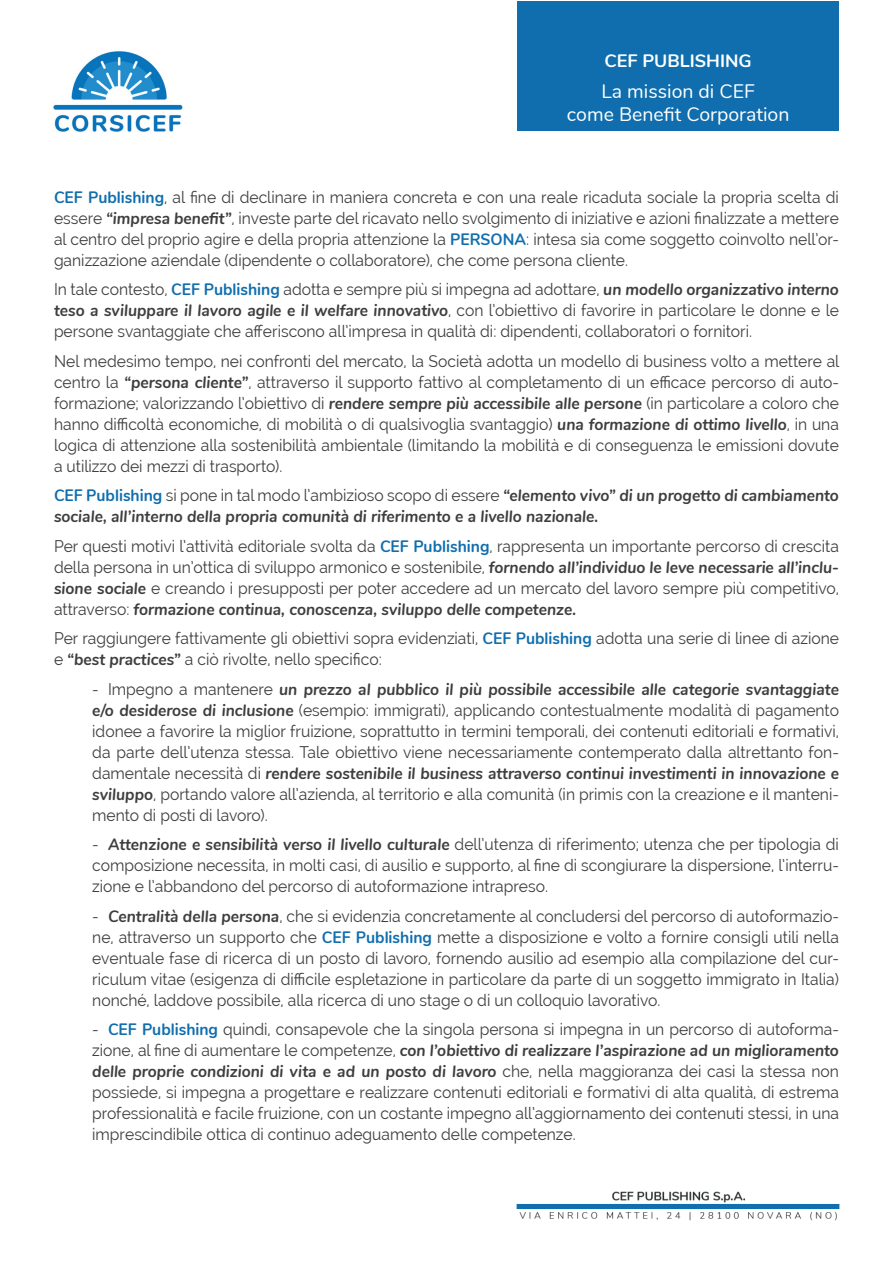
<style>
.page{position:relative;width:893px;height:1263px;background:#fff}
.page>*{position:absolute;margin:0;border:0;box-sizing:border-box;transform-origin:0 0}
.t1{font:19.5px/22.5px "Nunito";color:#fff;text-align:center}
.t2{font:700 18px "Nunito";color:#fff}
.t3{font:16.5px/21px "Raleway";color:#3e3e3f;text-align:justify;scale:.95 1}
.t4{font:italic 700 16.5px/21px "Nunito";color:#3e3e3f;scale:.95 1}
.s1{font-family:"Nunito";font-weight:700;color:#106eae}
.s2{font-family:"Nunito";font-weight:700;font-style:italic}
.s3{font-family:"Raleway";font-weight:400;font-style:normal}
</style>
<div class="page">
<img style="left:53px;top:51px;width:130px;height:81px">
<img style="left:516px;top:1191px;width:324px;height:30px">
<div style="left:517px;top:1px;width:322px;height:129px;background:#106eae"></div>
<p class="t2" style="left:604px;top:48px;width:149px">CEF PUBLISHING</p>
<p class="t1" style="left:567px;top:79px;width:224px">La mission di CEF<br>come Benefit Corporation</p>
<p class="t3" style="left:54px;top:186px;width:828px"><span class="s1">CEF Publishing</span>, al fine di declinare in maniera concreta e con una reale ricaduta sociale la propria scelta di essere <span class="s2">“impresa benefit”</span>, investe parte del ricavato nello svolgimento di iniziative e azioni finalizzate a mettere al centro del proprio agire e della propria attenzione la <span class="s1">PERSONA</span>: intesa sia come soggetto coinvolto nell’or&shy;ganizzazione aziendale (dipendente o collaboratore), che come persona cliente.</p>
<p class="t3" style="left:54px;top:279px;width:828px">In tale contesto, <span class="s1">CEF Publishing</span> adotta e sempre più si impegna ad adottare, <span class="s2">un modello organizzativo interno</span></p>
<p class="t4" style="left:54px;top:299px;width:828px">teso a sviluppare il lavoro agile e il welfare innovativo<span class="s3">, con l’obiettivo di favorire in particolare le donne e le</span></p>
<p class="t3" style="left:54px;top:317px;width:828px;line-height:29.5px">persone svantaggiate che afferiscono all’impresa in qualità di: dipendenti, collaboratori o fornitori.<br>Nel medesimo tempo, nei confronti del mercato, la Società adotta un modello di business volto a mettere al</p>
<p class="t3" style="left:54px;top:371px;width:828px">centro la <span class="s2">“persona cliente”</span>, attraverso il supporto fattivo al completamento di un efficace percorso di auto&shy;formazione; valorizzando l’obiettivo di <span class="s2">rendere sempre più accessibile alle persone</span> (in particolare a coloro che hanno difficoltà economiche, di mobilità o di qualsivoglia svantaggio) <span class="s2">una formazione di ottimo livello</span>, in una logica di attenzione alla sostenibilità ambientale (limitando la mobilità e di conseguenza le emissioni dovute a utilizzo dei mezzi di trasporto).</p>
<p class="t3" style="left:54px;top:485px;width:828px"><span class="s1">CEF Publishing</span> si pone in tal modo l’ambizioso scopo di essere <span class="s2">“elemento vivo” di un progetto di cambiamento</span></p>
<p class="t4" style="left:54px;top:505px;width:575px">sociale, all’interno della propria comunità di riferimento e a livello nazionale.</p>
<p class="t3" style="left:54px;top:535px;width:828px">Per questi motivi l’attività editoriale svolta da <span class="s1">CEF Publishing</span>, rappresenta un importante percorso di crescita della persona in un’ottica di sviluppo armonico e sostenibile, <span class="s2">fornendo all’individuo le leve necessarie all’inclu&shy;sione sociale</span> e creando i presupposti per poter accedere ad un mercato del lavoro sempre più competitivo,</p>
<p class="t4" style="left:54px;top:598px;width:551px"><span class="s3">attraverso:</span> formazione continua, conoscenza, sviluppo delle competenze.</p>
<p class="t3" style="left:54px;top:628px;width:828px">Per raggiungere fattivamente gli obiettivi sopra evidenziati, <span class="s1">CEF Publishing</span> adotta una serie di linee di azione e <span class="s2">“best practices”</span> a ciò rivolte, nello specifico:</p>
<p class="t4" style="left:92px;top:678px;width:787px"><span class="s3">- Impegno a mantenere</span> un prezzo al pubblico il più possibile accessibile alle categorie svantaggiate</p>
<p class="t3" style="left:92px;top:699px;width:787px"><span class="s2">e/o desiderose di inclusione</span> (esempio: immigrati), applicando contestualmente modalità di pagamento idonee a favorire la miglior fruizione, soprattutto in termini temporali, dei contenuti editoriali e formativi, da parte dell’utenza stessa. Tale obiettivo viene necessariamente contemperato dalla altrettanto fon-</p>
<p class="t4" style="left:92px;top:762px;width:787px"><span class="s3">damentale necessità di</span> rendere sostenibile il business attraverso continui investimenti in innovazione e</p>
<p class="t3" style="left:92px;top:783px;width:787px"><span class="s2">sviluppo</span>, portando valore all’azienda, al territorio e alla comunità (in primis con la creazione e il manteni&shy;mento di posti di lavoro).</p>
<p class="t3" style="left:92px;top:834px;width:787px">- <span class="s2">Attenzione e sensibilità verso il livello culturale</span> dell’utenza di riferimento; utenza che per tipologia di composizione necessita, in molti casi, di ausilio e supporto, al fine di scongiurare la dispersione, l’interru&shy;zione e l’abbandono del percorso di autoformazione intrapreso.</p>
<p class="t3" style="left:92px;top:905px;width:787px">- <span class="s2">Centralità della persona</span>, che si evidenzia concretamente al concludersi del percorso di autoformazio&shy;ne, attraverso un supporto che <span class="s1">CEF Publishing</span> mette a disposizione e volto a fornire consigli utili nella eventuale fase di ricerca di un posto di lavoro, fornendo ausilio ad esempio alla compilazione del cur&shy;riculum vitae (esigenza di difficile espletazione in particolare da parte di un soggetto immigrato in Italia) nonché, laddove possibile, alla ricerca di uno stage o di un colloquio lavorativo.</p>
<p class="t3" style="left:92px;top:1019px;width:787px">- <span class="s1">CEF Publishing</span> quindi, consapevole che la singola persona si impegna in un percorso di autoforma-</p>
<p class="t4" style="left:92px;top:1039px;width:787px"><span class="s3">zione, al fine di aumentare le competenze,</span> con l’obiettivo di realizzare l’aspirazione ad un miglioramento delle proprie condizioni di vita e ad un posto di lavoro <span class="s3">che, nella maggioranza dei casi la stessa non</span></p>
<p class="t3" style="left:92px;top:1082px;width:787px">possiede, si impegna a progettare e realizzare contenuti editoriali e formativi di alta qualità, di estrema professionalità e facile fruizione, con un costante impegno all’aggiornamento dei contenuti stessi, in una imprescindibile ottica di continuo adeguamento delle competenze.</p>
</div>
